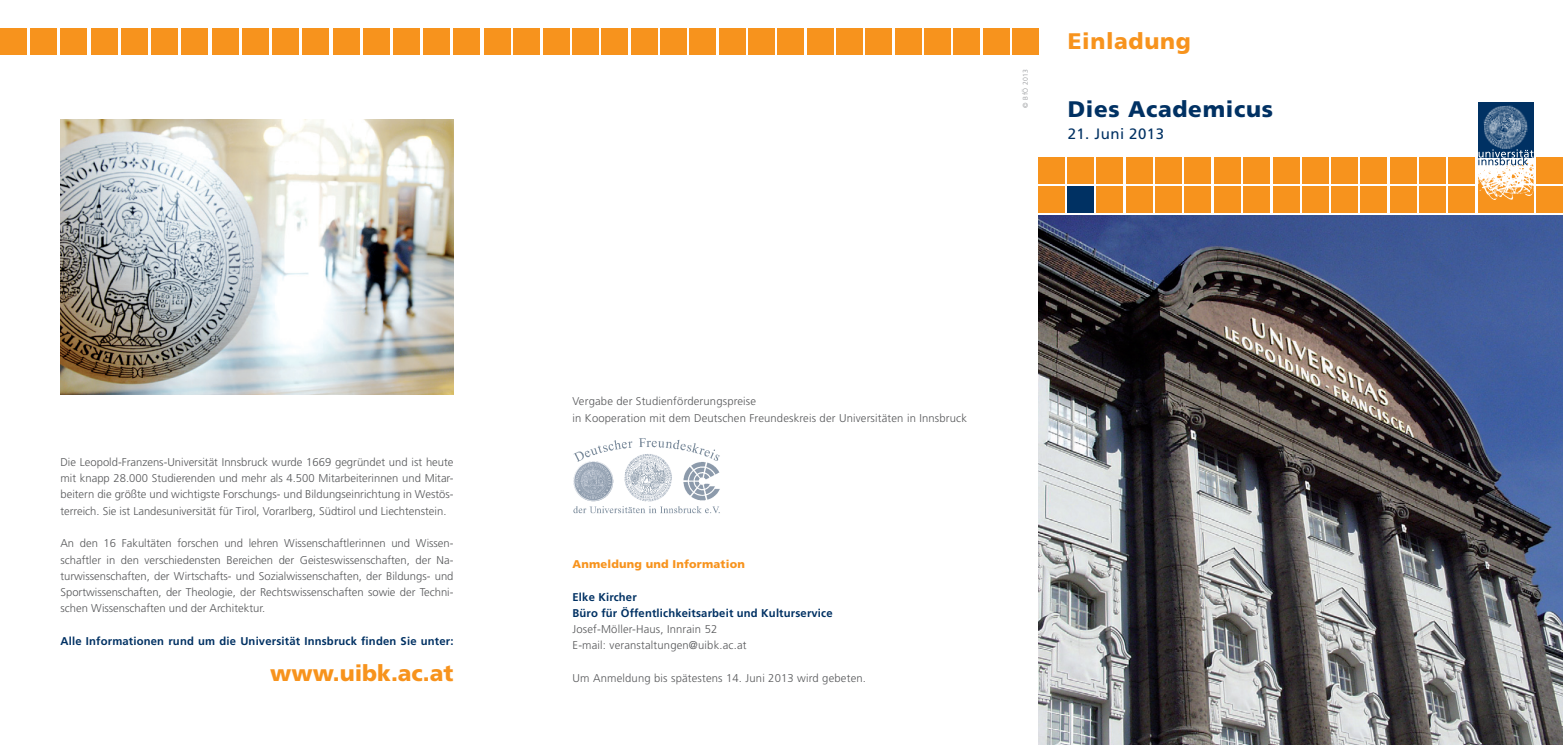
<style>
.page{position:relative;width:1563px;height:745px;background:#fff}
.page>*{position:absolute;margin:0;border:0;box-sizing:border-box;transform-origin:0 0}
.t1{font:900 22.5px "Frutiger";letter-spacing:.03em;color:#003163}
.t2{font:900 22.5px "Frutiger";color:#f7931d}
.t3{font:900 22.5px "Frutiger";letter-spacing:.03em;color:#f7931d}
.t4{font:15px "Frutiger";letter-spacing:.03em;color:#003163}
.t5{font:300 11.25px/16.2px "Frutiger";letter-spacing:.015em;color:#57585a;text-align:justify}
.t6{font:700 11.25px/16.2px "Frutiger";letter-spacing:.015em;color:#003163}
.t7{font:900 11.25px "Frutiger";letter-spacing:.015em;color:#f7931d}
.t8{font:300 6.88px "Frutiger";letter-spacing:.05em;color:#939598}
</style>
<div class="page">
<img style="left:1038px;top:215px;width:525px;height:529px">
<div style="left:1478px;top:157px;width:55px;height:55px;background:#f7931d"></div>
<img style="left:1478px;top:165px;width:55px;height:34px">
<div style="left:1478px;top:102px;width:55px;height:55px;background:#003163"></div>
<svg style="left:1478px;top:150px;width:55px;height:15px"></svg>
<img style="left:1483px;top:105px;width:45px;height:45px">
<div style="left:1449px;top:186px;width:26px;height:26px;background:#f7931d"></div>
<div style="left:1419px;top:186px;width:26px;height:26px;background:#f7931d"></div>
<div style="left:1390px;top:186px;width:26px;height:26px;background:#f7931d"></div>
<div style="left:1361px;top:186px;width:26px;height:26px;background:#f7931d"></div>
<div style="left:1331px;top:186px;width:26px;height:26px;background:#f7931d"></div>
<div style="left:1302px;top:186px;width:26px;height:26px;background:#f7931d"></div>
<div style="left:1243px;top:186px;width:26px;height:26px;background:#f7931d"></div>
<div style="left:1214px;top:186px;width:26px;height:26px;background:#f7931d"></div>
<div style="left:1273px;top:186px;width:26px;height:26px;background:#f7931d"></div>
<div style="left:1537px;top:186px;width:26px;height:26px;background:#f7931d"></div>
<div style="left:1537px;top:157px;width:26px;height:26px;background:#f7931d"></div>
<div style="left:1449px;top:157px;width:26px;height:26px;background:#f7931d"></div>
<div style="left:1419px;top:157px;width:26px;height:26px;background:#f7931d"></div>
<div style="left:1390px;top:157px;width:26px;height:26px;background:#f7931d"></div>
<div style="left:1361px;top:157px;width:26px;height:26px;background:#f7931d"></div>
<div style="left:1331px;top:157px;width:26px;height:26px;background:#f7931d"></div>
<div style="left:1302px;top:157px;width:26px;height:26px;background:#f7931d"></div>
<div style="left:1243px;top:157px;width:26px;height:26px;background:#f7931d"></div>
<div style="left:1214px;top:157px;width:26px;height:26px;background:#f7931d"></div>
<div style="left:1273px;top:157px;width:26px;height:26px;background:#f7931d"></div>
<div style="left:1185px;top:186px;width:26px;height:26px;background:#f7931d"></div>
<div style="left:1155px;top:186px;width:26px;height:26px;background:#f7931d"></div>
<div style="left:1126px;top:186px;width:26px;height:26px;background:#f7931d"></div>
<div style="left:1097px;top:186px;width:26px;height:26px;background:#f7931d"></div>
<div style="left:1067px;top:186px;width:26px;height:26px;background:#003163"></div>
<div style="left:1038px;top:186px;width:26px;height:26px;background:#f7931d"></div>
<div style="left:1185px;top:157px;width:26px;height:26px;background:#f7931d"></div>
<div style="left:1155px;top:157px;width:26px;height:26px;background:#f7931d"></div>
<div style="left:1126px;top:157px;width:26px;height:26px;background:#f7931d"></div>
<div style="left:1097px;top:157px;width:26px;height:26px;background:#f7931d"></div>
<div style="left:1067px;top:157px;width:26px;height:26px;background:#f7931d"></div>
<div style="left:1038px;top:157px;width:26px;height:26px;background:#f7931d"></div>
<div style="left:924px;top:29px;width:26px;height:26px;background:#f7931d"></div>
<div style="left:895px;top:29px;width:26px;height:26px;background:#f7931d"></div>
<div style="left:866px;top:29px;width:26px;height:26px;background:#f7931d"></div>
<div style="left:836px;top:29px;width:26px;height:26px;background:#f7931d"></div>
<div style="left:807px;top:29px;width:26px;height:26px;background:#f7931d"></div>
<div style="left:778px;top:29px;width:26px;height:26px;background:#f7931d"></div>
<div style="left:719px;top:29px;width:26px;height:26px;background:#f7931d"></div>
<div style="left:690px;top:29px;width:26px;height:26px;background:#f7931d"></div>
<div style="left:748px;top:29px;width:26px;height:26px;background:#f7931d"></div>
<div style="left:1012px;top:29px;width:26px;height:26px;background:#f7931d"></div>
<div style="left:660px;top:29px;width:26px;height:26px;background:#f7931d"></div>
<div style="left:631px;top:29px;width:26px;height:26px;background:#f7931d"></div>
<div style="left:602px;top:29px;width:26px;height:26px;background:#f7931d"></div>
<div style="left:572px;top:29px;width:26px;height:26px;background:#f7931d"></div>
<div style="left:543px;top:29px;width:26px;height:26px;background:#f7931d"></div>
<div style="left:514px;top:29px;width:26px;height:26px;background:#f7931d"></div>
<div style="left:983px;top:29px;width:26px;height:26px;background:#f7931d"></div>
<div style="left:954px;top:29px;width:26px;height:26px;background:#f7931d"></div>
<div style="left:393px;top:29px;width:27px;height:26px;background:#f7931d"></div>
<div style="left:363px;top:29px;width:27px;height:26px;background:#f7931d"></div>
<div style="left:333px;top:29px;width:26px;height:26px;background:#f7931d"></div>
<div style="left:302px;top:29px;width:27px;height:26px;background:#f7931d"></div>
<div style="left:272px;top:29px;width:27px;height:26px;background:#f7931d"></div>
<div style="left:242px;top:29px;width:27px;height:26px;background:#f7931d"></div>
<div style="left:181px;top:29px;width:27px;height:26px;background:#f7931d"></div>
<div style="left:151px;top:29px;width:27px;height:26px;background:#f7931d"></div>
<div style="left:212px;top:29px;width:26px;height:26px;background:#f7931d"></div>
<div style="left:484px;top:29px;width:26px;height:26px;background:#f7931d"></div>
<div style="left:121px;top:29px;width:27px;height:26px;background:#f7931d"></div>
<div style="left:91px;top:29px;width:26px;height:26px;background:#f7931d"></div>
<div style="left:60px;top:29px;width:27px;height:26px;background:#f7931d"></div>
<div style="left:30px;top:29px;width:27px;height:26px;background:#f7931d"></div>
<div style="left:0;top:29px;width:27px;height:26px;background:#f7931d"></div>
<div style="left:453px;top:29px;width:27px;height:26px;background:#f7931d"></div>
<div style="left:423px;top:29px;width:27px;height:26px;background:#f7931d"></div>
<img style="left:60px;top:119px;width:393px;height:275px">
<img style="left:573px;top:438px;width:147px;height:76px">
<p class="t5" style="left:60px;top:453px;width:394px">Die Leopold-Franzens-Universität Innsbruck wurde 1669 gegründet und ist heute mit knapp 28.000 Studierenden und mehr als 4.500 Mitarbeiterinnen und Mitar&shy;beitern die größte und wichtigste Forschungs- und Bildungseinrichtung in Westös&shy;terreich. Sie ist Landesuniversität für Tirol, Vorarlberg, Südtirol und Liechtenstein.</p>
<p class="t5" style="left:60px;top:535px;width:394px">An den 16 Fakultäten forschen und lehren Wissenschaftlerinnen und Wissen&shy;schaftler in den verschiedensten Bereichen der Geisteswissenschaften, der Na&shy;turwissenschaften, der Wirtschafts- und Sozialwissenschaften, der Bildungs- und Sportwissenschaften, der Theologie, der Rechtswissenschaften sowie der Techni&shy;schen Wissenschaften und der Architektur.</p>
<p class="t6" style="left:60px;top:632px;width:395px">Alle Informationen rund um die Universität Innsbruck finden Sie unter:</p>
<h1 class="t2" style="left:270px;top:659px;width:185px">www.uibk.ac.at</h1>
<p class="t8" style="left:1021px;top:108px;width:40px;rotate:-90deg">© BfÖ 2013</p>
<h1 class="t3" style="left:1067px;top:28px;width:125px">Einladung</h1>
<h1 class="t1" style="left:1067px;top:95px;width:207px">Dies Academicus</h1>
<h2 class="t4" style="left:1067px;top:125px;width:98px">21. Juni 2013</h2>
<p class="t5" style="left:572px;top:393px;width:396px">Vergabe der Studienförderungspreise<br>in Kooperation mit dem Deutschen Freundeskreis der Universitäten in Innsbruck</p>
<p class="t7" style="left:572px;top:557px;width:174px">Anmeldung und Information</p>
<p class="t6" style="left:572px;top:588px;width:262px">Elke Kircher<br>Büro für Öffentlichkeitsarbeit und Kulturservice</p>
<p class="t5" style="left:572px;top:620px;width:175px">Josef-Möller-Haus, Innrain 52<br>E-mail: veranstaltungen@uibk.ac.at</p>
<p class="t5" style="left:572px;top:669px;width:295px">Um Anmeldung bis spätestens 14. Juni 2013 wird gebeten.</p>
</div>
